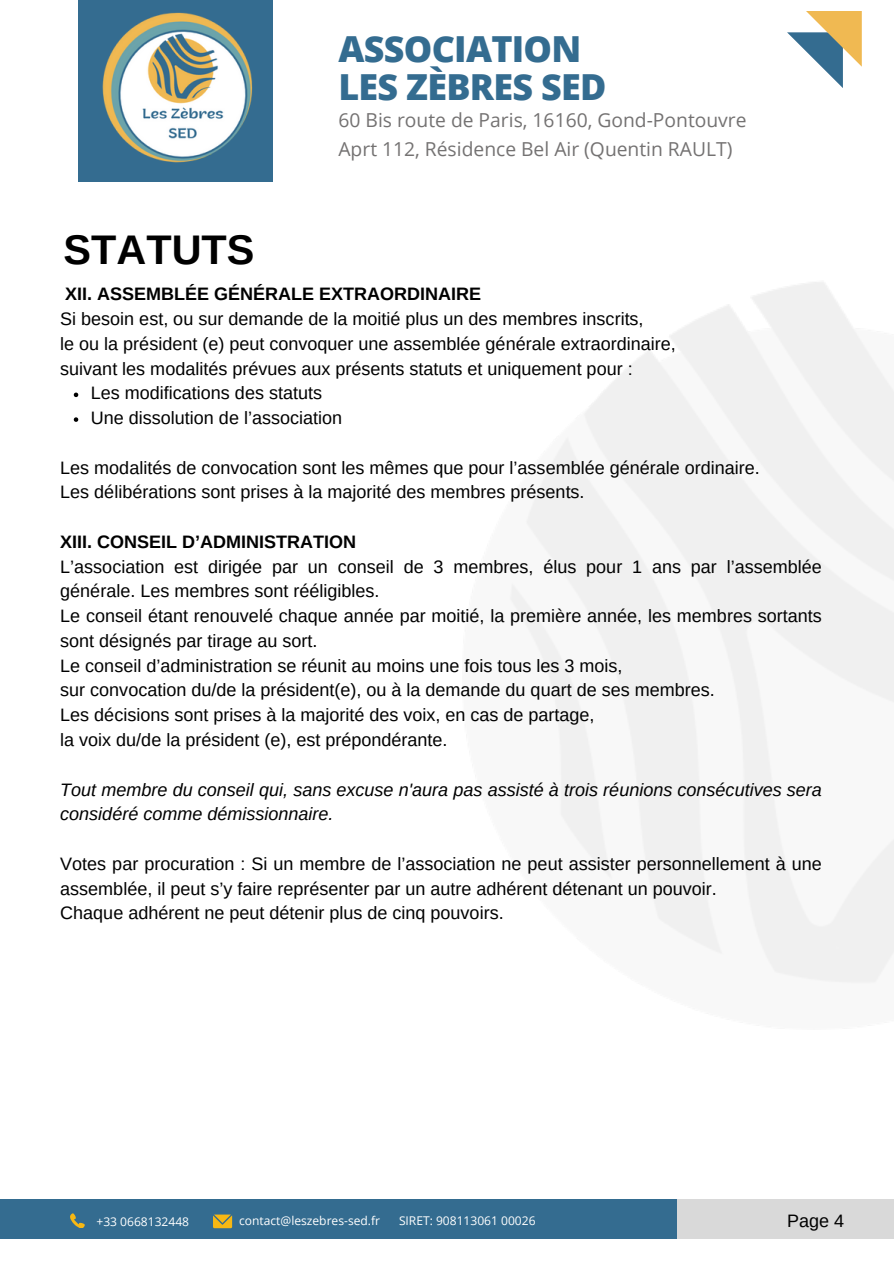
<style>
.page{position:relative;width:894px;height:1264px;background:#fff}
.page>*{position:absolute;margin:0;border:0;box-sizing:border-box;transform-origin:0 0}
.t1{font:700 41.4px "Arimo";color:#000}
.t2{font:800 35.85px "Open Sans";letter-spacing:-.02em;color:#346c90}
.t3{font:19.2px/29px "Open Sans";color:#747272}
.t4{font:18px/24.8px "Arimo";color:#000}
.t5{font:italic 18px/24.8px "Arimo";color:#000}
.t6{font:12px "Open Sans";color:#fff}
.s1{font-weight:700}
</style>
<div class="page">
<svg style="left:74px;top:392px;width:4px;height:5px"></svg>
<svg style="left:74px;top:417px;width:4px;height:5px"></svg>
<div style="left:663px;top:1199px;width:230px;height:39px;background:#d9d9d9"></div>
<div style="left:0;top:1199px;width:676px;height:39px;background:#346c90"></div>
<svg style="left:70px;top:1213px;width:15px;height:14px"></svg>
<svg style="left:213px;top:1214px;width:19px;height:13px"></svg>
<div style="left:78px;top:0;width:195px;height:182px;background:#346c90"></div>
<svg style="left:787px;top:11px;width:74px;height:77px"></svg>
<img style="left:102px;top:12px;width:151px;height:151px">
<h3 class="t2" style="left:338px;top:24px;width:244px">ASSOCIATION</h3>
<h3 class="t2" style="left:338px;top:62px;width:269px">LES ZÈBRES SED</h3>
<h3 class="t3" style="left:338px;top:105px;width:409px">60 Bis route de Paris, 16160, Gond-Pontouvre<br>Aprt 112, Résidence Bel Air (Quentin RAULT)</h3>
<p class="t1" style="left:64px;top:226px;width:192px">STATUTS</p>
<p class="t4" style="left:60px;top:282px;width:617px"><span class="s1">XII. ASSEMBLÉE GÉNÉRALE EXTRAORDINAIRE<br></span>Si besoin est, ou sur demande de la moitié plus un des membres inscrits,<br>le ou la président (e) peut convoquer une assemblée générale extraordinaire, suivant les modalités prévues aux présents statuts et uniquement pour :</p>
<h2 class="t4" style="left:91px;top:381px;width:232px">Les modifications des statuts</h2>
<p class="t4" style="left:91px;top:405px;width:253px">Une dissolution de l’association</p>
<h3 class="t4" style="left:60px;top:455px;width:701px">Les modalités de convocation sont les mêmes que pour l’assemblée générale ordinaire.<br>Les délibérations sont prises à la majorité des membres présents.</h3>
<h1 class="t4" style="left:60px;top:529px;width:763px"><span class="s1">XIII. CONSEIL D’ADMINISTRATION<br></span>L’association est dirigée par un conseil de 3 membres, élus pour 1 ans par l’assemblée générale. Les membres sont rééligibles.<br>Le conseil étant renouvelé chaque année par moitié, la première année, les membres sortants sont désignés par tirage au sort.<br>Le conseil d’administration se réunit au moins une fois tous les 3 mois,<br>sur convocation du/de la président(e), ou à la demande du quart de ses membres.<br>Les décisions sont prises à la majorité des voix, en cas de partage,<br>la voix du/de la président (e), est prépondérante.</h1>
<p class="t5" style="left:60px;top:777px;width:763px">Tout membre du conseil qui, sans excuse n'aura pas assisté à trois réunions consécutives sera considéré comme démissionnaire.</p>
<h3 class="t4" style="left:60px;top:851px;width:763px">Votes par procuration : Si un membre de l’association ne peut assister personnellement à une assemblée, il peut s’y faire représenter par un autre adhérent détenant un pouvoir.<br>Chaque adhérent ne peut détenir plus de cinq pouvoirs.</h3>
<p class="t6" style="left:96px;top:1213px;width:94px">+33 0668132448</p>
<p class="t6" style="left:239px;top:1211px;width:142px">contact@leszebres-sed.fr</p>
<p class="t6" style="left:399px;top:1211px;width:138px">SIRET: 908113061 00026</p>
<h3 class="t4" style="left:786px;top:1208px;width:59px">Page 4</h3>
</div>
